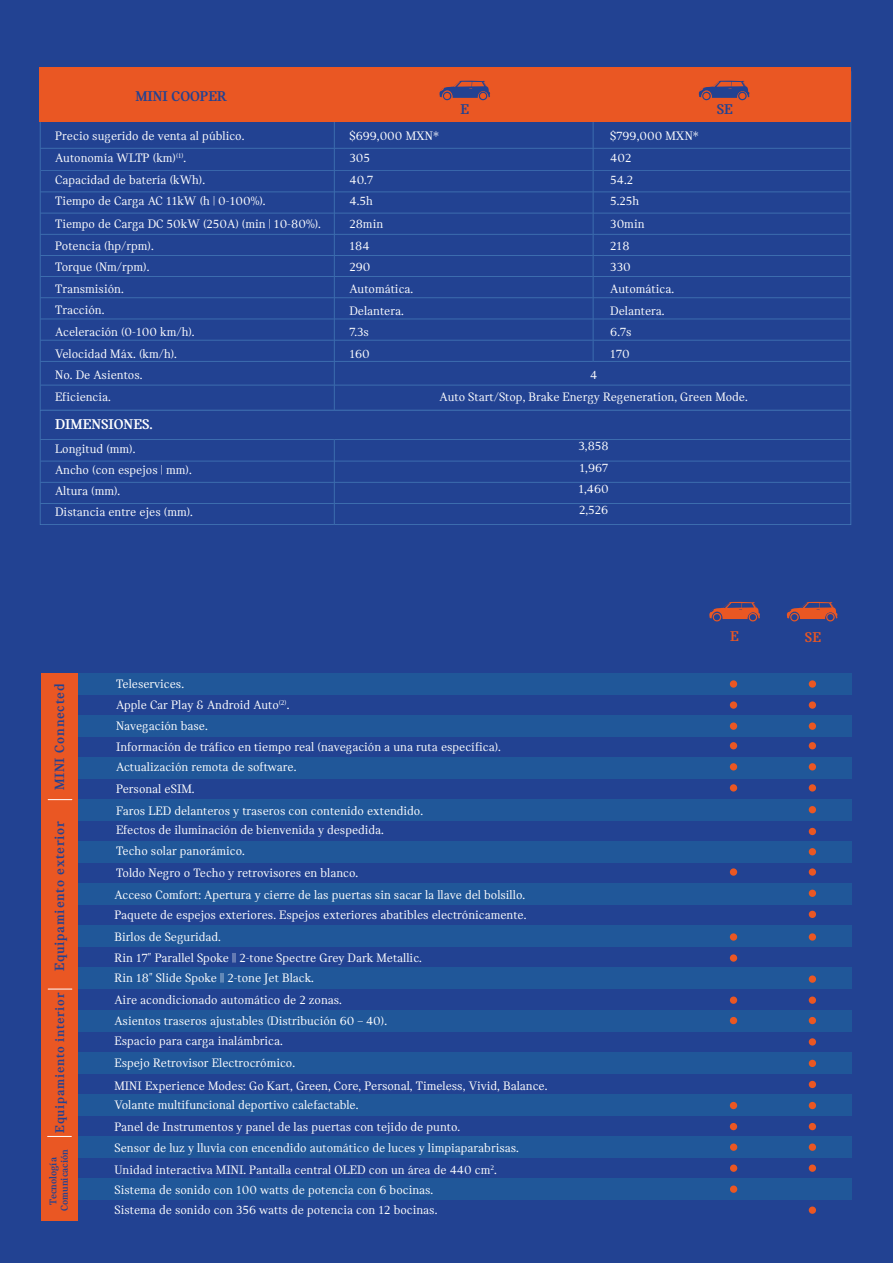
<style>
.page{position:relative;width:893px;height:1263px;background:#224292}
.page>*{position:absolute;margin:0;border:0;box-sizing:border-box;transform-origin:0 0}
.t1{font:700 15.15px "MINI Serif";color:#224292}
.t2{font:700 15.15px "MINI Serif";color:#fff}
.t3{font:700 15.15px "MINI Serif";color:#ea5723}
.t4{font:700 14.25px "MINI Serif";letter-spacing:.05em;color:#224292}
.t5{font:700 13.5px "MINI Serif";letter-spacing:.05em;color:#224292}
.t6{font:12.9px/21.6px "MINI Serif";color:#fff}
.t7{font:700 10.5px/11.4px "MINI Serif";letter-spacing:-.005em;color:#224292;text-align:center}
</style>
<div class="page">
<div style="left:42px;top:673px;width:810px;height:22px;background:#205799"></div>
<div style="left:42px;top:715px;width:810px;height:22px;background:#205799"></div>
<div style="left:42px;top:757px;width:810px;height:22px;background:#205799"></div>
<div style="left:42px;top:800px;width:810px;height:21px;background:#205799"></div>
<div style="left:42px;top:842px;width:810px;height:21px;background:#205799"></div>
<div style="left:42px;top:884px;width:810px;height:21px;background:#205799"></div>
<div style="left:42px;top:926px;width:810px;height:21px;background:#205799"></div>
<div style="left:42px;top:968px;width:810px;height:21px;background:#205799"></div>
<div style="left:42px;top:1010px;width:810px;height:21px;background:#205799"></div>
<div style="left:42px;top:1052px;width:810px;height:21px;background:#205799"></div>
<div style="left:42px;top:1094px;width:810px;height:21px;background:#205799"></div>
<div style="left:42px;top:1136px;width:810px;height:21px;background:#205799"></div>
<div style="left:42px;top:1178px;width:810px;height:21px;background:#205799"></div>
<div style="left:42px;top:673px;width:36px;height:127px;background:#ea5723"></div>
<div style="left:41px;top:799px;width:37px;height:194px;background:#ea5723"></div>
<div style="left:41px;top:989px;width:37px;height:147px;background:#ea5723"></div>
<div style="left:41px;top:1135px;width:37px;height:86px;background:#ea5723"></div>
<svg style="left:709px;top:602px;width:51px;height:20px"></svg>
<svg style="left:787px;top:602px;width:50px;height:20px"></svg>
<svg style="left:48px;top:799px;width:24px;height:1px"></svg>
<svg style="left:48px;top:989px;width:24px;height:1px"></svg>
<svg style="left:48px;top:1136px;width:23px;height:1px"></svg>
<div style="left:730px;top:680px;width:7px;height:8px;background:#ea5723;border-radius:50%"></div>
<div style="left:809px;top:680px;width:7px;height:8px;background:#ea5723;border-radius:50%"></div>
<div style="left:730px;top:701px;width:7px;height:8px;background:#ea5723;border-radius:50%"></div>
<div style="left:809px;top:701px;width:7px;height:8px;background:#ea5723;border-radius:50%"></div>
<div style="left:730px;top:722px;width:7px;height:8px;background:#ea5723;border-radius:50%"></div>
<div style="left:809px;top:722px;width:7px;height:8px;background:#ea5723;border-radius:50%"></div>
<div style="left:730px;top:742px;width:7px;height:7px;background:#ea5723;border-radius:50%"></div>
<div style="left:809px;top:742px;width:7px;height:7px;background:#ea5723;border-radius:50%"></div>
<div style="left:730px;top:763px;width:7px;height:7px;background:#ea5723;border-radius:50%"></div>
<div style="left:809px;top:763px;width:7px;height:7px;background:#ea5723;border-radius:50%"></div>
<div style="left:730px;top:784px;width:7px;height:7px;background:#ea5723;border-radius:50%"></div>
<div style="left:809px;top:784px;width:7px;height:7px;background:#ea5723;border-radius:50%"></div>
<div style="left:809px;top:806px;width:7px;height:7px;background:#ea5723;border-radius:50%"></div>
<div style="left:809px;top:828px;width:7px;height:7px;background:#ea5723;border-radius:50%"></div>
<div style="left:809px;top:848px;width:7px;height:7px;background:#ea5723;border-radius:50%"></div>
<div style="left:730px;top:868px;width:7px;height:8px;background:#ea5723;border-radius:50%"></div>
<div style="left:809px;top:890px;width:7px;height:7px;background:#ea5723;border-radius:50%"></div>
<div style="left:809px;top:911px;width:7px;height:7px;background:#ea5723;border-radius:50%"></div>
<div style="left:809px;top:933px;width:7px;height:8px;background:#ea5723;border-radius:50%"></div>
<div style="left:730px;top:954px;width:7px;height:8px;background:#ea5723;border-radius:50%"></div>
<div style="left:809px;top:975px;width:7px;height:8px;background:#ea5723;border-radius:50%"></div>
<div style="left:730px;top:996px;width:7px;height:8px;background:#ea5723;border-radius:50%"></div>
<div style="left:809px;top:996px;width:7px;height:8px;background:#ea5723;border-radius:50%"></div>
<div style="left:809px;top:1017px;width:7px;height:7px;background:#ea5723;border-radius:50%"></div>
<div style="left:809px;top:1038px;width:7px;height:7px;background:#ea5723;border-radius:50%"></div>
<div style="left:809px;top:1060px;width:7px;height:7px;background:#ea5723;border-radius:50%"></div>
<div style="left:809px;top:1081px;width:7px;height:7px;background:#ea5723;border-radius:50%"></div>
<div style="left:730px;top:1102px;width:7px;height:7px;background:#ea5723;border-radius:50%"></div>
<div style="left:809px;top:1102px;width:7px;height:7px;background:#ea5723;border-radius:50%"></div>
<div style="left:730px;top:1123px;width:7px;height:7px;background:#ea5723;border-radius:50%"></div>
<div style="left:809px;top:1123px;width:7px;height:7px;background:#ea5723;border-radius:50%"></div>
<div style="left:730px;top:1143px;width:7px;height:8px;background:#ea5723;border-radius:50%"></div>
<svg style="left:40px;top:410px;width:811px;height:29px"></svg>
<svg style="left:40px;top:439px;width:811px;height:86px"></svg>
<div style="left:40px;top:67px;width:811px;height:54px;background:#ea5723"></div>
<svg style="left:40px;top:81px;width:811px;height:329px"></svg>
<div style="left:730px;top:933px;width:7px;height:8px;background:#ea5723;border-radius:50%"></div>
<div style="left:730px;top:1017px;width:7px;height:7px;background:#ea5723;border-radius:50%"></div>
<div style="left:809px;top:1143px;width:7px;height:8px;background:#ea5723;border-radius:50%"></div>
<div style="left:730px;top:1164px;width:7px;height:8px;background:#ea5723;border-radius:50%"></div>
<div style="left:809px;top:1164px;width:7px;height:8px;background:#ea5723;border-radius:50%"></div>
<div style="left:730px;top:1185px;width:7px;height:8px;background:#ea5723;border-radius:50%"></div>
<div style="left:809px;top:1206px;width:7px;height:8px;background:#ea5723;border-radius:50%"></div>
<div style="left:809px;top:868px;width:7px;height:8px;background:#ea5723;border-radius:50%"></div>
<p class="t1" style="left:135px;top:88px;width:93px">MINI COOPER</p>
<p class="t1" style="left:460px;top:100px;width:10px">E</p>
<p class="t1" style="left:717px;top:100px;width:18px">SE</p>
<p class="t6" style="left:55px;top:126px;width:191px">Precio sugerido de venta al público.</p>
<p class="t6" style="left:349px;top:126px;width:91px">$699,000 MXN*</p>
<p class="t6" style="left:610px;top:126px;width:90px">$799,000 MXN*</p>
<p class="t6" style="left:55px;top:147px;width:133px">Autonomía WLTP (km)<sup>(1)</sup>.</p>
<p class="t6" style="left:349px;top:147px;width:25px">305<br>40.7<br>4.5h</p>
<p class="t6" style="left:349px;top:235px;width:65px">184<br>290<br>Automática.<br>Delantera.<br>7.3s<br>160</p>
<p class="t6" style="left:610px;top:147px;width:30px">402<br>54.2<br>5.25h</p>
<p class="t6" style="left:55px;top:169px;width:152px">Capacidad de batería (kWh).</p>
<p class="t6" style="left:55px;top:190px;width:267px;line-height:22.5px">Tiempo de Carga AC 11kW (h | 0-100%).<br>Tiempo de Carga DC 50kW (250A) (min | 10-80%).</p>
<p class="t6" style="left:349px;top:213px;width:35px">28min</p>
<p class="t6" style="left:610px;top:213px;width:65px">30min<br>218<br>330<br>Automática.<br>Delantera.<br>6.7s<br>170</p>
<p class="t6" style="left:590px;top:364px;width:9px">4</p>
<p class="t6" style="left:55px;top:235px;width:141px">Potencia (hp/rpm).<br>Torque (Nm/rpm).<br>Transmisión.<br>Tracción.<br>Aceleración (0-100 km/h).<br>Velocidad Máx. (km/h).<br>No. De Asientos.<br>Eficiencia.</p>
<p class="t6" style="left:440px;top:386px;width:310px">Auto Start/Stop, Brake Energy Regeneration, Green Mode.</p>
<p class="t2" style="left:55px;top:415px;width:99px">DIMENSIONES.</p>
<p class="t6" style="left:55px;top:438px;width:82px">Longitud (mm).</p>
<p class="t6" style="left:578px;top:435px;width:32px">3,858</p>
<p class="t6" style="left:55px;top:459px;width:138px">Ancho (con espejos | mm).</p>
<p class="t6" style="left:580px;top:457px;width:30px">1,967</p>
<p class="t6" style="left:55px;top:481px;width:139px;line-height:21px">Altura (mm).<br>Distancia entre ejes (mm).</p>
<p class="t6" style="left:578px;top:478px;width:32px">1,460<br>2,526</p>
<p class="t4" style="left:51px;top:790px;width:108px;rotate:-90deg">MINI Connected</p>
<p class="t4" style="left:51px;top:971px;width:151px;rotate:-90deg">Equipamiento exterior</p>
<p class="t5" style="left:52px;top:1133px;width:141px;rotate:-90deg">Equipamiento interior</p>
<p class="t7" style="left:47px;top:1211px;width:63px;rotate:-90deg">Tecnología<br>Comunicación</p>
<p class="t6" style="left:116px;top:673px;width:70px">Teleservices.</p>
<p class="t6" style="left:116px;top:715px;width:386px;line-height:20.7px">Navegación base.<br>Información de tráfico en tiempo real (navegación a una ruta específica).<br>Actualización remota de software.</p>
<p class="t6" style="left:116px;top:778px;width:309px">Personal eSIM.<br>Faros LED delanteros y traseros con contenido extendido.</p>
<p class="t6" style="left:116px;top:840px;width:130px">Techo solar panorámico.</p>
<p class="t6" style="left:116px;top:694px;width:175px">Apple Car Play &amp; Android Auto<sup>(2)</sup>.</p>
<p class="t6" style="left:116px;top:819px;width:269px">Efectos de iluminación de bienvenida y despedida.</p>
<p class="t6" style="left:114px;top:863px;width:413px;line-height:20.9px">Toldo Negro o Techo y retrovisores en blanco.<br>Acceso Comfort: Apertura y cierre de las puertas sin sacar la llave del bolsillo.<br>Paquete de espejos exteriores. Espejos exteriores abatibles electrónicamente.</p>
<p class="t6" style="left:114px;top:926px;width:309px;line-height:20.7px">Birlos de Seguridad.<br>Rin 17" Parallel Spoke || 2-tone Spectre Grey Dark Metallic.<br>Rin 18" Slide Spoke || 2-tone Jet Black.</p>
<p class="t6" style="left:114px;top:1010px;width:274px">Asientos traseros ajustables (Distribución 60 – 40).</p>
<p class="t6" style="left:114px;top:989px;width:229px">Aire acondicionado automático de 2 zonas.</p>
<p class="t6" style="left:114px;top:1030px;width:182px">Espacio para carga inalámbrica.<br>Espejo Retrovisor Electrocrómico.</p>
<p class="t6" style="left:114px;top:1077px;width:434px;line-height:18.8px">MINI Experience Modes: Go Kart, Green, Core, Personal, Timeless, Vivid, Balance.<br>Volante multifuncional deportivo calefactable.</p>
<p class="t6" style="left:114px;top:1116px;width:406px">Panel de Instrumentos y panel de las puertas con tejido de punto.<br>Sensor de luz y lluvia con encendido automático de luces y limpiaparabrisas.<br>Unidad interactiva MINI. Pantalla central OLED con un área de 440 cm<sup>2</sup>.</p>
<p class="t6" style="left:114px;top:1180px;width:324px;line-height:20.4px">Sistema de sonido con 100 watts de potencia con 6 bocinas.<br>Sistema de sonido con 356 watts de potencia con 12 bocinas.</p>
<p class="t3" style="left:730px;top:627px;width:10px">E</p>
<p class="t3" style="left:805px;top:628px;width:18px">SE</p>
</div>
